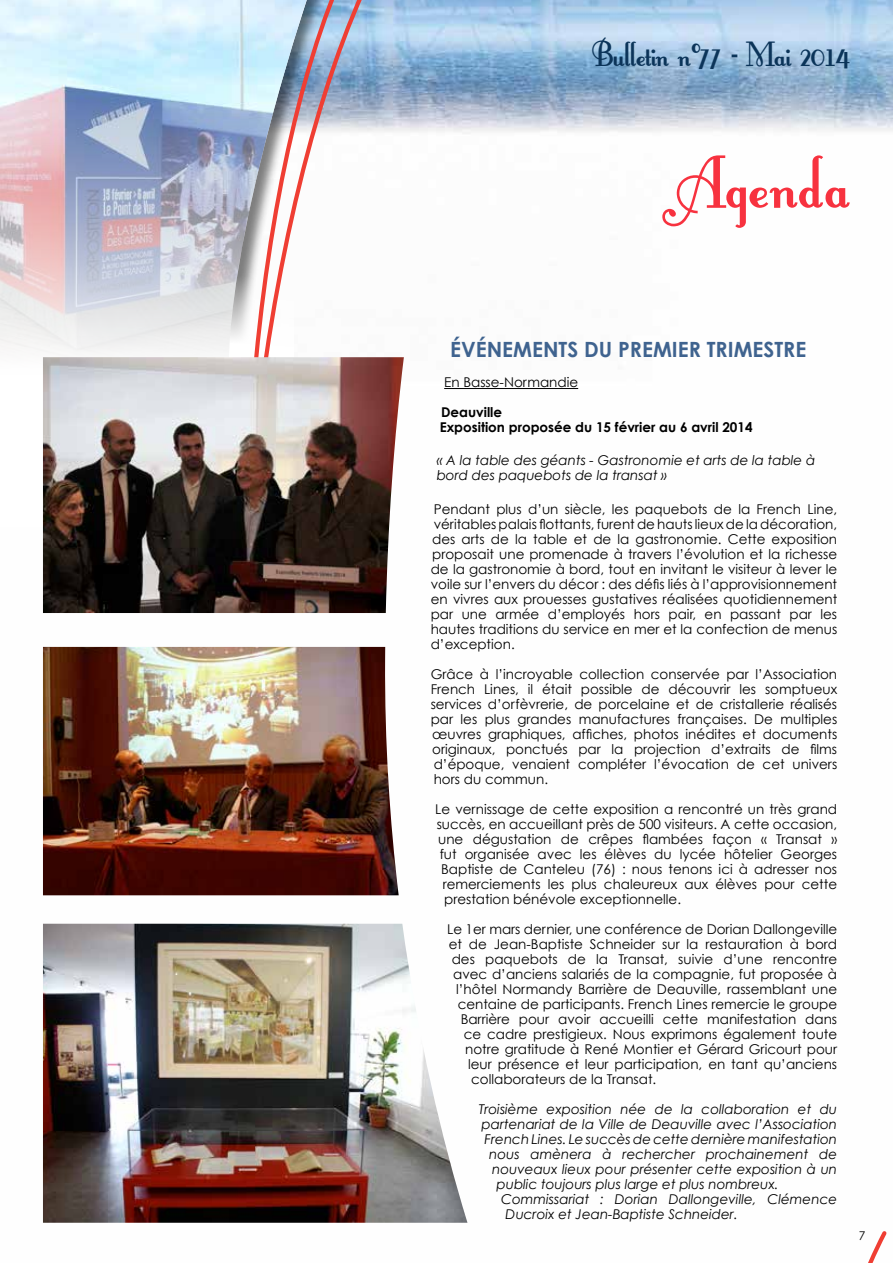
<style>
.page{position:relative;width:893px;height:1263px;background:#fff}
.page>*{position:absolute;margin:0;border:0;box-sizing:border-box;transform-origin:0 0}
.t1{font:90px "Fontleroy Brown";letter-spacing:.005em;color:#f7323f}
.t2{font:42px "Fontleroy Brown";color:#0b3459}
.t3{font:700 21px "Century Gothic";color:#3f638f}
.t4{font:13.5px/15px "Century Gothic";color:#000;text-align:justify}
.t5{font:italic 13.5px/15px "Century Gothic";color:#000}
.t6{font:700 13.5px/15px "Century Gothic";color:#000}
.t7{font:12px "Century Gothic";color:#000}
</style>
<div class="page">
<img style="left:43px;top:0;width:850px;height:1223px">
<svg style="left:307px;top:0;width:94px;height:357px"></svg>
<hr style="left:444px;top:388px;width:134px;height:1px;background:#000">
<img style="left:0;top:0;width:307px;height:357px">
<img style="left:43px;top:924px;width:424px;height:299px">
<img style="left:43px;top:357px;width:361px;height:256px">
<img style="left:43px;top:647px;width:356px;height:248px">
<svg style="left:868px;top:1231px;width:19px;height:32px"></svg>
<h2 class="t2" style="left:592px;top:35px;width:260px">Bulletin nº77 - Mai 2014</h2>
<h1 class="t1" style="left:676px;top:142px;width:176px">Agenda</h1>
<h3 class="t3" style="left:450px;top:336px;width:40px">Événements</h3>
<h3 class="t3" style="left:584px;top:336px;width:47px">du premier</h3>
<h3 class="t3" style="left:707px;top:336px;width:12px">trimestre</h3>
<p class="t4" style="left:444px;top:375px;width:136px">En Basse-Normandie</p>
<p class="t6" style="left:440px;top:404px;width:314px">Deauville<br>Exposition proposée du 15 février au 6 avril 2014</p>
<p class="t5" style="left:437px;top:453px;width:380px">« A la table des géants - Gastronomie et arts de la table à bord des paquebots de la transat »</p>
<p class="t4" style="left:431px;top:501px;width:408px">Pendant plus d’un siècle, les paquebots de la French Line, véritables palais flottants, furent de hauts lieux de la décoration, des arts de la table et de la gastronomie. Cette exposition proposait une promenade à travers l’évolution et la richesse de la gastronomie à bord, tout en invitant le visiteur à lever le voile sur l’envers du décor : des défis liés à l’approvisionnement en vivres aux prouesses gustatives réalisées quotidiennement par une armée d’employés hors pair, en passant par les hautes traditions du service en mer et la confection de menus d’exception.</p>
<p class="t4" style="left:431px;top:666px;width:408px">Grâce à l’incroyable collection conservée par l’Association French Lines, il était possible de découvrir les somptueux services d’orfèvrerie, de porcelaine et de cristallerie réalisés par les plus grandes manufactures françaises. De multiples œuvres graphiques, affiches, photos inédites et documents originaux, ponctués par la projection d’extraits de films d’époque, venaient compléter l’évocation de cet univers hors du commun.</p>
<p class="t4" style="left:435px;top:801px;width:404px">Le vernissage de cette exposition a rencontré un très grand</p>
<p class="t4" style="left:437px;top:816px;width:402px">succès, en accueillant près de 500 visiteurs. A cette occasion,</p>
<p class="t4" style="left:438px;top:831px;width:401px">une dégustation de crêpes flambées façon « Transat »</p>
<p class="t4" style="left:440px;top:846px;width:399px">fut organisée avec les élèves du lycée hôtelier Georges</p>
<p class="t4" style="left:441px;top:861px;width:398px">Baptiste de Canteleu (76) : nous tenons ici à adresser nos</p>
<p class="t4" style="left:443px;top:876px;width:396px">remerciements les plus chaleureux aux élèves pour cette</p>
<p class="t4" style="left:444px;top:891px;width:238px">prestation bénévole exceptionnelle.</p>
<p class="t4" style="left:447px;top:921px;width:391px">Le 1er mars dernier, une conférence de Dorian Dallongeville</p>
<p class="t4" style="left:449px;top:936px;width:390px">et de Jean-Baptiste Schneider sur la restauration à bord</p>
<p class="t4" style="left:452px;top:951px;width:387px">des paquebots de la Transat, suivie d’une rencontre</p>
<p class="t4" style="left:453px;top:966px;width:386px">avec d’anciens salariés de la compagnie, fut proposée à</p>
<p class="t4" style="left:456px;top:981px;width:383px">l’hôtel Normandy Barrière de Deauville, rassemblant une</p>
<p class="t4" style="left:458px;top:996px;width:381px">centaine de participants. French Lines remercie le groupe</p>
<p class="t4" style="left:461px;top:1011px;width:378px">Barrière pour avoir accueilli cette manifestation dans</p>
<p class="t4" style="left:464px;top:1026px;width:375px">ce cadre prestigieux. Nous exprimons également toute</p>
<p class="t4" style="left:465px;top:1041px;width:374px">notre gratitude à René Montier et Gérard Gricourt pour</p>
<p class="t4" style="left:468px;top:1056px;width:370px">leur présence et leur participation, en tant qu’anciens</p>
<p class="t4" style="left:471px;top:1071px;width:187px">collaborateurs de la Transat.</p>
<p class="t5" style="left:479px;top:1101px;width:360px">Troisième exposition née de la collaboration et du</p>
<p class="t5" style="left:482px;top:1116px;width:357px">partenariat de la Ville de Deauville avec l’Association</p>
<p class="t5" style="left:485px;top:1131px;width:354px">French Lines. Le succès de cette dernière manifestation</p>
<p class="t5" style="left:489px;top:1146px;width:350px">nous amènera à rechercher prochainement de</p>
<p class="t5" style="left:492px;top:1161px;width:347px">nouveaux lieux pour présenter cette exposition à un</p>
<p class="t5" style="left:497px;top:1176px;width:284px">public toujours plus large et plus nombreux.</p>
<p class="t5" style="left:501px;top:1191px;width:338px">Commissariat : Dorian Dallongeville, Clémence</p>
<p class="t5" style="left:506px;top:1206px;width:234px">Ducroix et Jean-Baptiste Schneider.</p>
<p class="t7" style="left:859px;top:1228px;width:8px">7</p>
</div>
